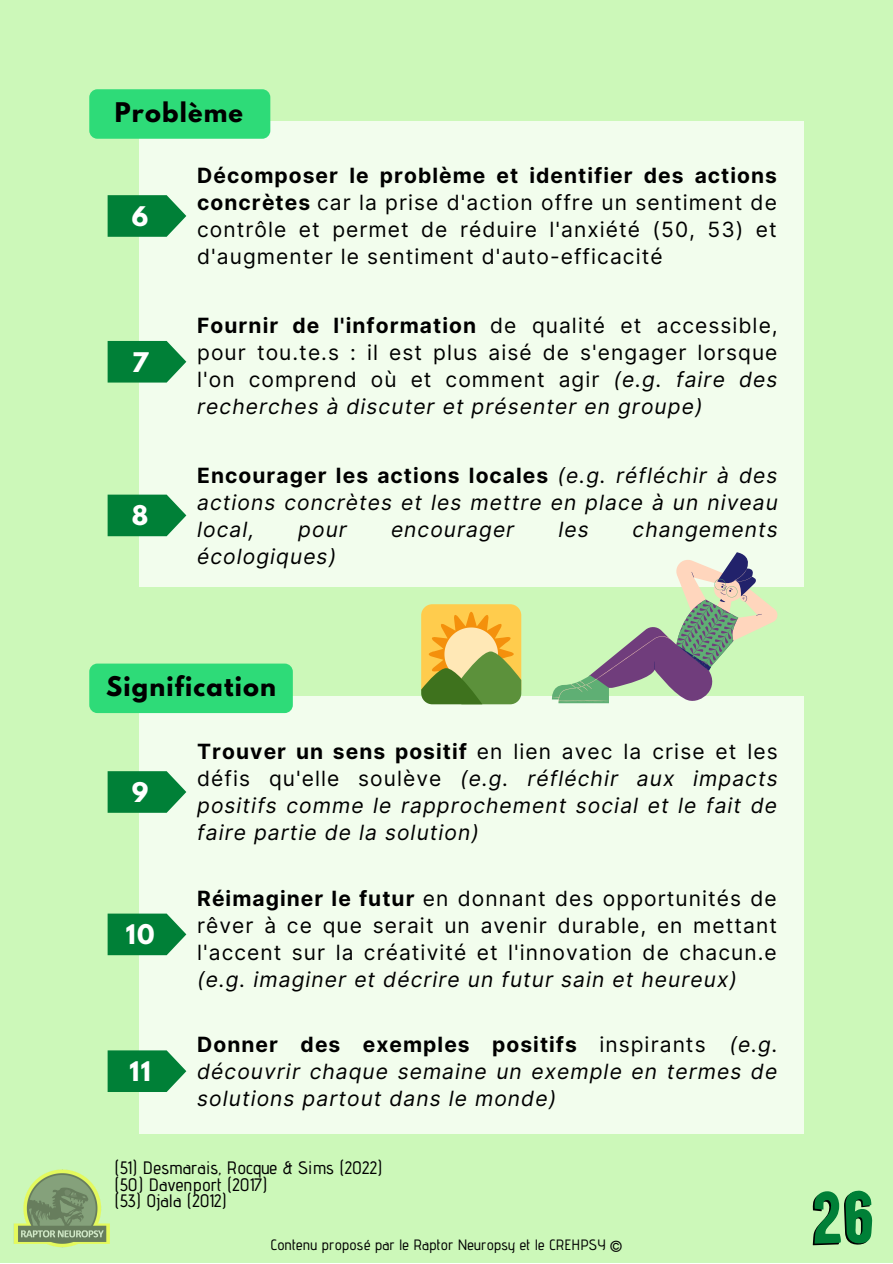
<style>
.page{position:relative;width:893px;height:1264px;background:#fff}
.page>*{position:absolute;margin:0;border:0;box-sizing:border-box;transform-origin:0 0}
.t1{font:700 24px "League Spartan";letter-spacing:.05em;color:#000}
.t2{font:700 24px "League Spartan";color:#fff}
.t3{font:21px/27px "Inter";letter-spacing:.05em;color:#000;text-align:justify}
.t4{font:italic 21px/27px "Inter";letter-spacing:.05em;color:#000;text-align:justify}
.t5{font:500 18px/16.8px "Advent Pro";letter-spacing:.01em;color:#000}
.t6{font:500 15px "Advent Pro";letter-spacing:.01em;color:#000}
.s1{font-weight:700}
.s2{font-style:italic}
.s3{font-weight:700;font-style:normal}
.s4{font-style:normal}
</style>
<div class="page">
<div style="left:0;top:0;width:892px;height:1262px;background:#ccf8b9"></div>
<div style="left:139px;top:122px;width:664px;height:465px;background:#f2fded"></div>
<div style="left:89px;top:89px;width:181px;height:50px;background:#2edb78;border-radius:8px"></div>
<svg style="left:108px;top:195px;width:78px;height:42px"></svg>
<svg style="left:108px;top:341px;width:78px;height:41px"></svg>
<svg style="left:108px;top:494px;width:78px;height:42px"></svg>
<img style="left:13px;top:1169px;width:97px;height:79px">
<div style="left:139px;top:696px;width:664px;height:437px;background:#f2fded"></div>
<div style="left:89px;top:663px;width:204px;height:50px;background:#2edb78;border-radius:8px"></div>
<svg style="left:108px;top:771px;width:78px;height:41px"></svg>
<svg style="left:108px;top:913px;width:78px;height:42px"></svg>
<svg style="left:108px;top:1050px;width:78px;height:41px"></svg>
<svg style="left:421px;top:604px;width:100px;height:100px"></svg>
<svg style="left:552px;top:552px;width:226px;height:152px"></svg>
<svg style="left:812px;top:1190px;width:60px;height:55px"></svg>
<p class="t1" style="left:115px;top:100px;width:130px">Problème</p>
<p class="t2" style="left:132px;top:204px;width:18px">6</p>
<p class="t2" style="left:132px;top:350px;width:18px">7</p>
<p class="t2" style="left:132px;top:504px;width:18px">8</p>
<p class="t3" style="left:197px;top:162px;width:581px"><span class="s1">Décomposer le problème et identifier des actions concrètes</span> car la prise d'action offre un sentiment de contrôle et permet de réduire l'anxiété (50, 53) et d'augmenter le sentiment d'auto-efficacité</p>
<p class="t3" style="left:197px;top:312px;width:582px"><span class="s1">Fournir de l'information</span> de qualité et accessible, pour tou.te.s : il est plus aisé de s'engager lorsque l'on comprend où et comment agir <span class="s2">(e.g. faire des recherches à discuter et présenter en groupe)</span></p>
<p class="t4" style="left:197px;top:461px;width:582px"><span class="s3">Encourager les actions locales</span> (e.g. réfléchir à des actions concrètes et les mettre en place à un niveau local,</p>
<p class="t4" style="left:298px;top:515px;width:50px">pour</p>
<p class="t4" style="left:391px;top:515px;width:125px">encourager</p>
<p class="t4" style="left:558px;top:515px;width:32px">les</p>
<p class="t4" style="left:632px;top:515px;width:147px">changements</p>
<p class="t4" style="left:197px;top:542px;width:141px">écologiques)</p>
<p class="t1" style="left:106px;top:674px;width:171px">Signification</p>
<p class="t2" style="left:132px;top:780px;width:18px">9</p>
<p class="t2" style="left:126px;top:922px;width:30px">10</p>
<p class="t2" style="left:130px;top:1059px;width:23px">11</p>
<p class="t4" style="left:197px;top:738px;width:582px"><span class="s3">Trouver un sens positif</span> <span class="s4">en lien avec la crise et les défis qu'elle soulève</span> (e.g. réfléchir aux impacts positifs comme le rapprochement social et le fait de faire partie de la solution)</p>
<p class="t3" style="left:197px;top:884px;width:581px"><span class="s1">Réimaginer le futur</span> en donnant des opportunités de rêver à ce que serait un avenir durable, en mettant l'accent sur la créativité et l'innovation de chacun.e</p>
<p class="t4" style="left:197px;top:965px;width:541px">(e.g. imaginer et décrire un futur sain et heureux)</p>
<p class="t4" style="left:197px;top:1030px;width:582px"><span class="s3">Donner des exemples positifs</span> <span class="s4">inspirants</span> (e.g. découvrir chaque semaine un exemple en termes de solutions partout dans le monde)</p>
<p class="t5" style="left:114px;top:1158px;width:269px">(51) Desmarais, Rocque &amp; Sims (2022) (50) Davenport (2017)<br>(53) Ojala (2012)</p>
<p class="t6" style="left:270px;top:1234px;width:353px">Contenu proposé par le Raptor Neuropsy et le CREHPSY ©</p>
</div>
